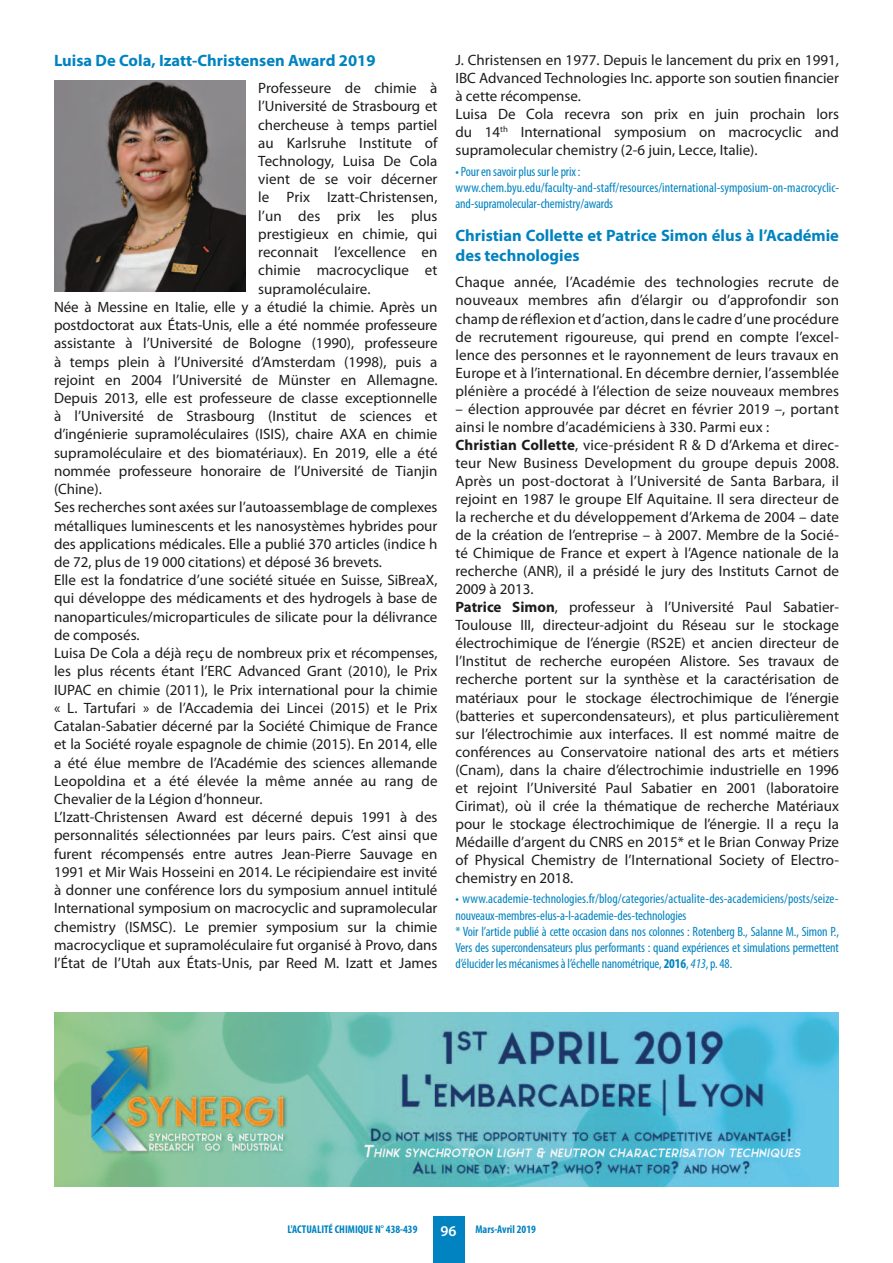
<style>
.page{position:relative;width:893px;height:1263px;background:#fff}
.page>*{position:absolute;margin:0;border:0;box-sizing:border-box;transform-origin:0 0}
.t1{font:700 16.5px/19.8px "Myriad Pro";color:#0083c0}
.t2{font:15px/18px "Myriad Pro";color:#1c1c1b}
.t3{font:600 15px "Myriad Pro";color:#fff}
.t4{font:condensed 13.5px/16.2px "Myriad Pro";letter-spacing:-.01em;color:#0083c0}
.t5{font:700 condensed 11.25px "Myriad Pro";color:#0083c0}
.s1{font-weight:700}
.s2{font-style:italic}
</style>
<div class="page">
<div style="left:433px;top:1216px;width:32px;height:47px;background:#0083c0"></div>
<img style="left:54px;top:81px;width:191px;height:210px">
<img style="left:54px;top:1013px;width:785px;height:173px">
<p class="t1" style="left:54px;top:50px;width:323px">Luisa De Cola, Izatt‐Christensen Award 2019</p>
<p class="t2" style="left:258px;top:79px;width:181px">Professeure de chimie à</p>
<p class="t2" style="left:258px;top:97px;width:181px">l’Université de Strasbourg et</p>
<p class="t2" style="left:258px;top:115px;width:181px">chercheuse à temps partiel</p>
<p class="t2" style="left:258px;top:134px;width:181px">au Karlsruhe Institute of</p>
<p class="t2" style="left:258px;top:152px;width:181px">Technology, Luisa De Cola</p>
<p class="t2" style="left:258px;top:170px;width:181px">vient de se voir décerner</p>
<p class="t2" style="left:258px;top:188px;width:181px">le Prix Izatt-Christensen,</p>
<p class="t2" style="left:258px;top:206px;width:181px">l’un des prix les plus</p>
<p class="t2" style="left:258px;top:225px;width:181px">prestigieux en chimie, qui</p>
<p class="t2" style="left:258px;top:243px;width:181px">reconnait l’excellence en</p>
<p class="t2" style="left:258px;top:261px;width:181px">chimie macrocyclique et</p>
<p class="t2" style="left:258px;top:279px;width:114px">supramoléculaire.</p>
<p class="t2" style="left:54px;top:298px;width:385px">Née à Messine en Italie, elle y a étudié la chimie. Après un</p>
<p class="t2" style="left:54px;top:316px;width:385px">postdoctorat aux États-Unis, elle a été nommée professeure</p>
<p class="t2" style="left:54px;top:334px;width:385px">assistante à l’Université de Bologne (1990), professeure</p>
<p class="t2" style="left:54px;top:352px;width:385px">à temps plein à l’Université d’Amsterdam (1998), puis a</p>
<p class="t2" style="left:54px;top:370px;width:385px">rejoint en 2004 l’Université de Münster en Allemagne.</p>
<p class="t2" style="left:54px;top:389px;width:385px">Depuis 2013, elle est professeure de classe exceptionnelle</p>
<p class="t2" style="left:54px;top:407px;width:385px">à l’Université de Strasbourg (Institut de sciences et</p>
<p class="t2" style="left:54px;top:425px;width:385px">d’ingénierie supramoléculaires (ISIS), chaire AXA en chimie</p>
<p class="t2" style="left:54px;top:443px;width:385px">supramoléculaire et des biomatériaux). En 2019, elle a été</p>
<p class="t2" style="left:54px;top:462px;width:385px">nommée professeure honoraire de l’Université de Tianjin</p>
<p class="t2" style="left:54px;top:480px;width:49px">(Chine).</p>
<p class="t2" style="left:54px;top:498px;width:385px">Ses recherches sont axées sur l’autoassemblage de complexes</p>
<p class="t2" style="left:54px;top:516px;width:385px">métalliques luminescents et les nanosystèmes hybrides pour</p>
<p class="t2" style="left:54px;top:534px;width:385px">des applications médicales. Elle a publié 370 articles (indice h</p>
<p class="t2" style="left:54px;top:553px;width:329px">de 72, plus de 19 000 citations) et déposé 36 brevets.</p>
<p class="t2" style="left:54px;top:571px;width:385px">Elle est la fondatrice d’une société située en Suisse, SiBreaX,</p>
<p class="t2" style="left:54px;top:589px;width:385px">qui développe des médicaments et des hydrogels à base de</p>
<p class="t2" style="left:54px;top:607px;width:385px">nanoparticules/microparticules de silicate pour la délivrance</p>
<p class="t2" style="left:54px;top:626px;width:87px">de composés.</p>
<p class="t2" style="left:54px;top:644px;width:385px">Luisa De Cola a déjà reçu de nombreux prix et récompenses,</p>
<p class="t2" style="left:54px;top:662px;width:385px">les plus récents étant l’ERC Advanced Grant (2010), le Prix</p>
<p class="t2" style="left:54px;top:680px;width:385px">IUPAC en chimie (2011), le Prix international pour la chimie</p>
<p class="t2" style="left:54px;top:698px;width:385px">« L. Tartufari » de l’Accademia dei Lincei (2015) et le Prix</p>
<p class="t2" style="left:54px;top:717px;width:385px">Catalan-Sabatier décerné par la Société Chimique de France</p>
<p class="t2" style="left:54px;top:735px;width:385px">et la Société royale espagnole de chimie (2015). En 2014, elle</p>
<p class="t2" style="left:54px;top:753px;width:385px">a été élue membre de l’Académie des sciences allemande</p>
<p class="t2" style="left:54px;top:771px;width:385px">Leopoldina et a été élevée la même année au rang de</p>
<p class="t2" style="left:54px;top:790px;width:210px">Chevalier de la Légion d’honneur.</p>
<p class="t2" style="left:54px;top:808px;width:385px">L’Izatt‐Christensen Award est décerné depuis 1991 à des</p>
<p class="t2" style="left:54px;top:826px;width:385px">personnalités sélectionnées par leurs pairs. C’est ainsi que</p>
<p class="t2" style="left:54px;top:844px;width:385px">furent récompensés entre autres Jean-Pierre Sauvage en</p>
<p class="t2" style="left:54px;top:863px;width:385px">1991 et Mir Wais Hosseini en 2014. Le récipiendaire est invité</p>
<p class="t2" style="left:54px;top:881px;width:385px">à donner une conférence lors du symposium annuel intitulé</p>
<p class="t2" style="left:54px;top:899px;width:385px">International symposium on macrocyclic and supramolecular</p>
<p class="t2" style="left:54px;top:917px;width:385px">chemistry (ISMSC). Le premier symposium sur la chimie</p>
<p class="t2" style="left:54px;top:935px;width:385px">macrocyclique et supramoléculaire fut organisé à Provo, dans</p>
<p class="t2" style="left:54px;top:954px;width:385px">l’État de l’Utah aux États-Unis, par Reed M. Izatt et James</p>
<p class="t2" style="left:455px;top:51px;width:385px">J. Christensen en 1977. Depuis le lancement du prix en 1991, IBC Advanced Technologies Inc. apporte son soutien financier à cette récompense.<br>Luisa De Cola recevra son prix en juin prochain lors du 14<sup>th</sup> International symposium on macrocyclic and supramolecular chemistry (2-6 juin, Lecce, Italie).</p>
<p class="t4" style="left:455px;top:163px;width:385px">• Pour en savoir plus sur le prix : www.chem.byu.edu/faculty-and-staff/resources/international-symposium-on-macrocyclic&shy;and-supramolecular-chemistry/awards</p>
<p class="t1" style="left:455px;top:225px;width:385px">Christian Collette et Patrice Simon élus à l’Académie des technologies</p>
<p class="t2" style="left:455px;top:273px;width:385px;text-align:justify">Chaque année, l’Académie des technologies recrute de nouveaux membres afin d’élargir ou d’approfondir son champ de réflexion et d’action, dans le cadre d’une procédure de recrutement rigoureuse, qui prend en compte l’excel&shy;lence des personnes et le rayonnement de leurs travaux en Europe et à l’international. En décembre dernier, l’assemblée plénière a procédé à l’élection de seize nouveaux membres</p>
<p class="t2" style="left:455px;top:399px;width:385px">– élection approuvée par décret en février 2019 –, portant ainsi le nombre d’académiciens à 330. Parmi eux :<br><span class="s1">Christian Collette</span>, vice-président R &amp; D d’Arkema et direc&shy;teur New Business Development du groupe depuis 2008.<br>Après un post-doctorat à l’Université de Santa Barbara, il rejoint en 1987 le groupe Elf Aquitaine. Il sera directeur de la recherche et du développement d’Arkema de 2004 – date de la création de l’entreprise – à 2007. Membre de la Socié&shy;té Chimique de France et expert à l’Agence nationale de la recherche (ANR), il a présidé le jury des Instituts Carnot de 2009 à 2013.<br><span class="s1">Patrice Simon</span>, professeur à l’Université Paul Sabatier-Toulouse III, directeur-adjoint du Réseau sur le stockage électrochimique de l’énergie (RS2E) et ancien directeur de l’Institut de recherche européen Alistore. Ses travaux de recherche portent sur la synthèse et la caractérisation de matériaux pour le stockage électrochimique de l’énergie (batteries et supercondensateurs), et plus particulièrement sur l’électrochimie aux interfaces. Il est nommé maitre de conférences au Conservatoire national des arts et métiers (Cnam), dans la chaire d’électrochimie industrielle en 1996 et rejoint l’Université Paul Sabatier en 2001 (laboratoire Cirimat), où il crée la thématique de recherche Matériaux pour le stockage électrochimique de l’énergie. Il a reçu la Médaille d’argent du CNRS en 2015* et le Brian Conway Prize of Physical Chemistry de l’International Society of Electro&shy;chemistry en 2018.</p>
<p class="t4" style="left:455px;top:890px;width:385px">• www.academie-technologies.fr/blog/categories/actualite-des-academiciens/posts/seize&shy;nouveaux-membres-elus-a-l-academie-des-technologies<br>* Voir l’article publié à cette occasion dans nos colonnes : Rotenberg B., Salanne M., Simon P., Vers des supercondensateurs plus performants : quand expériences et simulations permettent d’élucider les mécanismes à l’échelle nanométrique, <span class="s1">2016</span>, <span class="s2">413</span>, p. 48.</p>
<p class="t5" style="left:287px;top:1222px;width:132px">L'ACTUALITÉ CHIMIQUE N° 438-439</p>
<p class="t3" style="left:441px;top:1221px;width:18px">96</p>
<p class="t5" style="left:475px;top:1222px;width:62px">Mars-Avril 2019</p>
</div>
